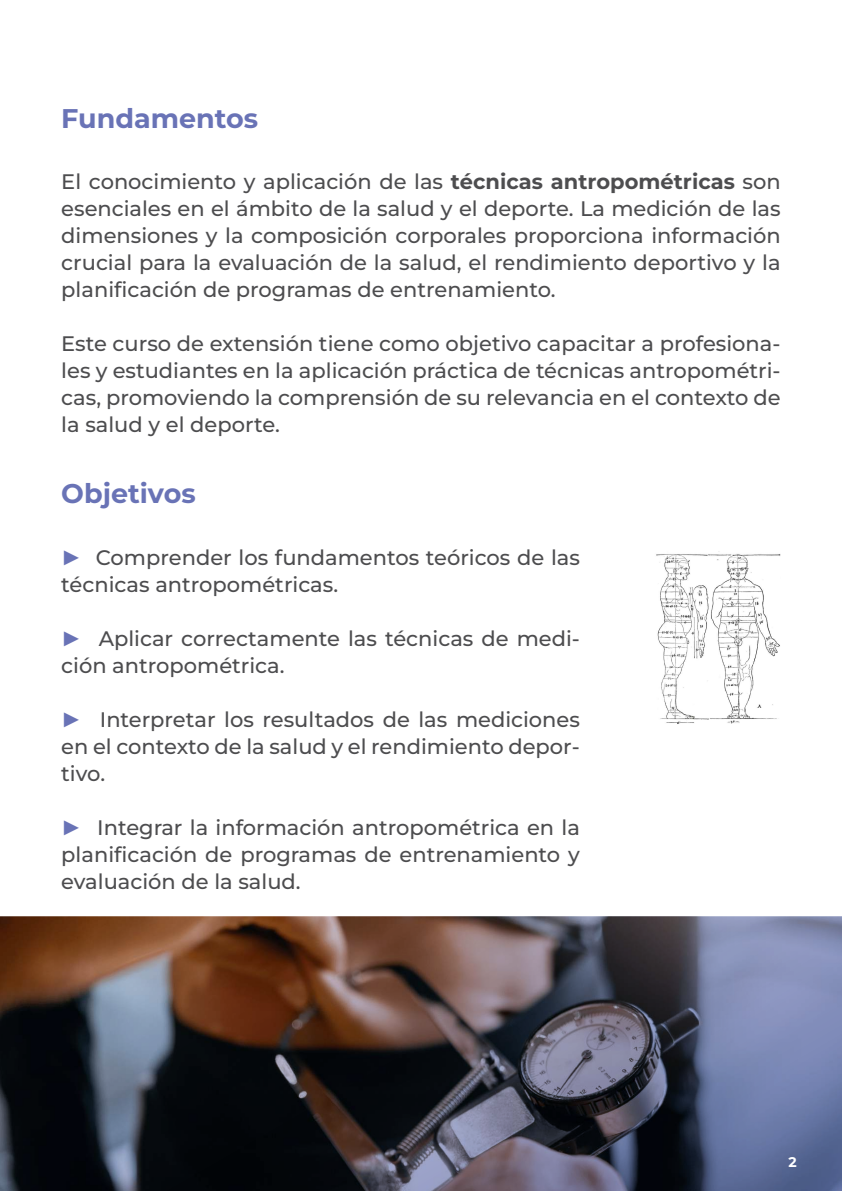
<style>
.page{position:relative;width:842px;height:1191px;background:#fff}
.page>*{position:absolute;margin:0;border:0;box-sizing:border-box;transform-origin:0 0}
.t1{font:700 27px "Montserrat";color:#6973b6}
.t2{font:500 21px/27px "Montserrat";color:#4d4d4f;text-align:justify}
.t3{font:700 14px "Montserrat";color:#fff}
.s1{font-weight:100}
.s2{font-family:"Arial";font-weight:400;color:#6973b6}
</style>
<div class="page">
<img style="left:0;top:916px;width:842px;height:275px">
<img style="left:656px;top:551px;width:125px;height:173px">
<p class="t1" style="left:61px;top:99px;width:198px">Fundamentos</p>
<p class="t2" style="left:61px;top:167px;width:721px">El conocimiento y aplicación de las <span class="s1">técnicas antropométricas</span> son esenciales en el ámbito de la salud y el deporte. La medición de las dimensiones y la composición corporales proporciona información crucial para la evaluación de la salud, el rendimiento deportivo y la planificación de programas de entrenamiento.</p>
<p class="t2" style="left:61px;top:329px;width:721px">Este curso de extensión tiene como objetivo capacitar a profesiona&shy;les y estudiantes en la aplicación práctica de técnicas antropométri&shy;cas, promoviendo la comprensión de su relevancia en el contexto de la salud y el deporte.</p>
<p class="t1" style="left:61px;top:474px;width:136px">Objetivos</p>
<p class="t2" style="left:61px;top:543px;width:520px"><span class="s2">►</span> Comprender los fundamentos teóricos de las técnicas antropométricas.</p>
<p class="t2" style="left:61px;top:624px;width:520px"><span class="s2">►</span> Aplicar correctamente las técnicas de medi&shy;ción antropométrica.</p>
<p class="t2" style="left:61px;top:705px;width:520px"><span class="s2">►</span> Interpretar los resultados de las mediciones en el contexto de la salud y el rendimiento depor&shy;tivo.</p>
<p class="t2" style="left:61px;top:813px;width:520px"><span class="s2">►</span> Integrar la información antropométrica en la planificación de programas de entrenamiento y evaluación de la salud.</p>
<p class="t3" style="left:788px;top:1152px;width:10px">2</p>
</div>
